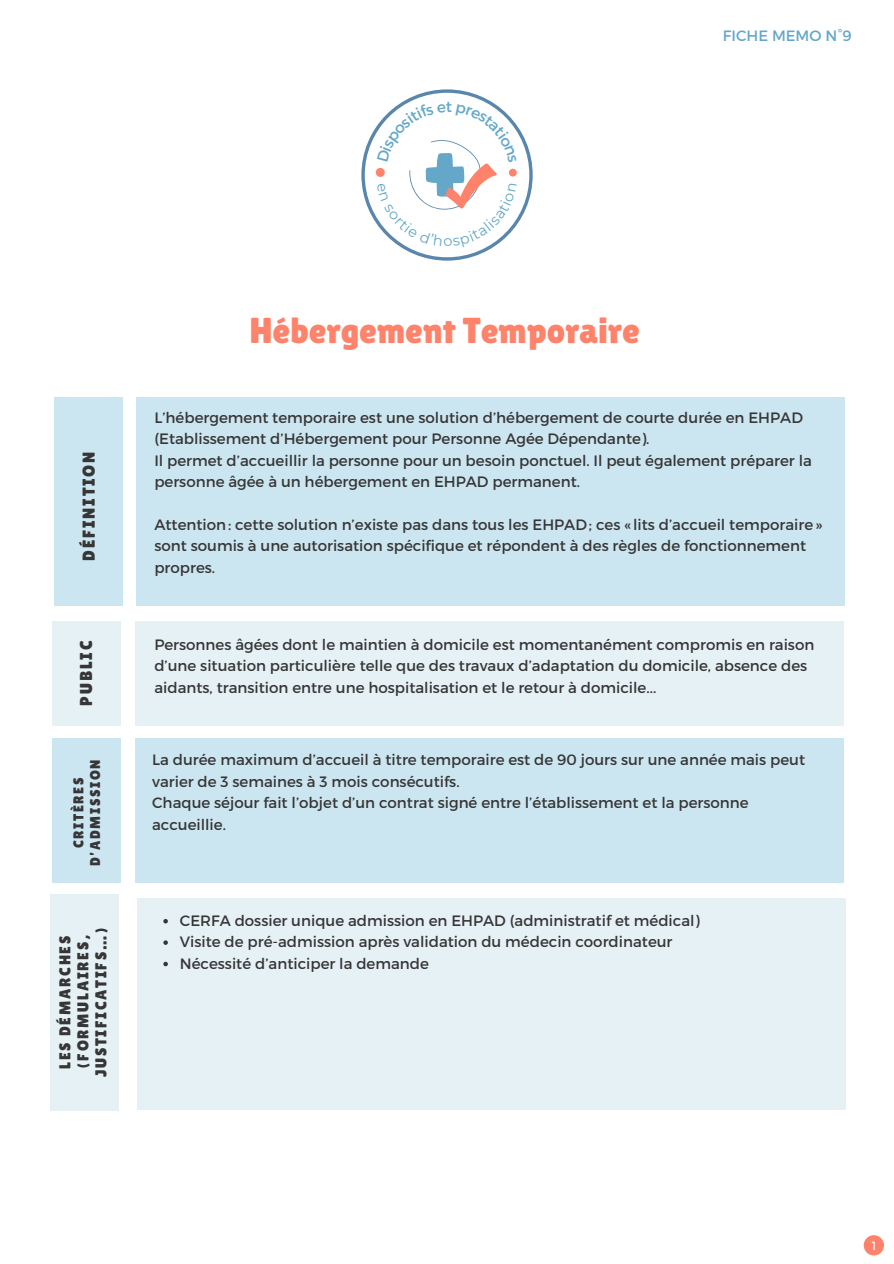
<style>
.page{position:relative;width:894px;height:1264px;background:#fff}
.page>*{position:absolute;margin:0;border:0;box-sizing:border-box;transform-origin:0 0}
.t1{font:36px "Lilita One";color:#ff826b}
.t2{font:17.25px "Lilita One";letter-spacing:.11em;color:#373636}
.t3{font:15.75px "Lilita One";letter-spacing:.11em;color:#373636}
.t4{font:15px/21.5px "Montserrat";color:#373636}
.t5{font:15px "Montserrat";color:#64a7c9}
.t6{font:14.25px/17px "Lilita One";letter-spacing:.11em;color:#373636;text-align:center}
.t7{font:12px "Montserrat";color:#f4f4f4}
</style>
<div class="page">
<div style="left:54px;top:397px;width:68px;height:209px;background:#cce6f1"></div>
<div style="left:52px;top:620px;width:69px;height:105px;background:#e6f1f6"></div>
<div style="left:135px;top:620px;width:708px;height:105px;background:#e6f1f6"></div>
<div style="left:863px;top:1235px;width:20px;height:20px;background:#ff826b;border-radius:50%"></div>
<div style="left:136px;top:397px;width:708px;height:209px;background:#cce6f1"></div>
<svg style="left:361px;top:89px;width:171px;height:172px"></svg>
<div style="left:364px;top:93px;width:165px;height:164px;background:#fff;border-radius:50%"></div>
<div style="left:51px;top:894px;width:68px;height:216px;background:#e6f1f6"></div>
<div style="left:137px;top:898px;width:708px;height:211px;background:#e6f1f6"></div>
<svg style="left:163px;top:919px;width:5px;height:4px"></svg>
<svg style="left:163px;top:940px;width:5px;height:4px"></svg>
<svg style="left:163px;top:961px;width:5px;height:5px"></svg>
<div style="left:53px;top:738px;width:68px;height:144px;background:#cce6f1"></div>
<div style="left:135px;top:738px;width:709px;height:144px;background:#cce6f1"></div>
<svg style="left:377px;top:102px;width:140px;height:145px"></svg>
<p class="t5" style="left:722px;top:25px;width:130px">FICHE MEMO N°9</p>
<p class="t2" style="left:79px;top:561px;width:111px;rotate:-90deg">DÉFINITION</p>
<p class="t1" style="left:249px;top:310px;width:392px">Hébergement Temporaire</p>
<p class="t4" style="left:154px;top:406px;width:650px">L’hébergement temporaire est une solution d’hébergement de courte durée en EHPAD (Etablissement d’Hébergement pour Personne Agée Dépendante).</p>
<p class="t4" style="left:154px;top:449px;width:659px">Il permet d’accueillir la personne pour un besoin ponctuel. Il peut également préparer la personne âgée à un hébergement en EHPAD permanent.</p>
<p class="t4" style="left:154px;top:513px;width:669px">Attention: cette solution n’existe pas dans tous les EHPAD; ces « lits d’accueil temporaire» sont soumis à une autorisation spécifique et répondent à des règles de fonctionnement propres.</p>
<p class="t2" style="left:76px;top:705px;width:67px;rotate:-90deg">PUBLIC</p>
<p class="t4" style="left:154px;top:633px;width:661px">Personnes âgées dont le maintien à domicile est momentanément compromis en raison d’une situation particulière telle que des travaux d’adaptation du domicile, absence des aidants, transition entre une hospitalisation et le retour à domicile...</p>
<p class="t6" style="left:70px;top:866px;width:108px;rotate:-90deg">CRITÈRES<br>D’ADMISSION</p>
<p class="t4" style="left:152px;top:748px;width:654px">La durée maximum d’accueil à titre temporaire est de 90 jours sur une année mais peut varier de 3 semaines à 3 mois consécutifs.</p>
<p class="t4" style="left:152px;top:791px;width:597px">Chaque séjour fait l’objet d’un contrat signé entre l’établissement et la personne accueillie.</p>
<p class="t3" style="left:56px;top:1068px;width:135px;rotate:-90deg">LES DÉMARCHES</p>
<p class="t3" style="left:74px;top:1069px;width:135px;rotate:-90deg">(FORMULAIRES,</p>
<p class="t3" style="left:92px;top:1076px;width:151px;rotate:-90deg">JUSTIFICATIFS…)</p>
<p class="t4" style="left:180px;top:908px;width:521px">CERFA dossier unique admission en EHPAD (administratif et médical)</p>
<p class="t4" style="left:180px;top:930px;width:494px">Visite de pré-admission après validation du médecin coordinateur</p>
<p class="t4" style="left:180px;top:951px;width:250px">Nécessité d’anticiper la demande</p>
<p class="t7" style="left:871px;top:1237px;width:6px">1</p>
</div>
